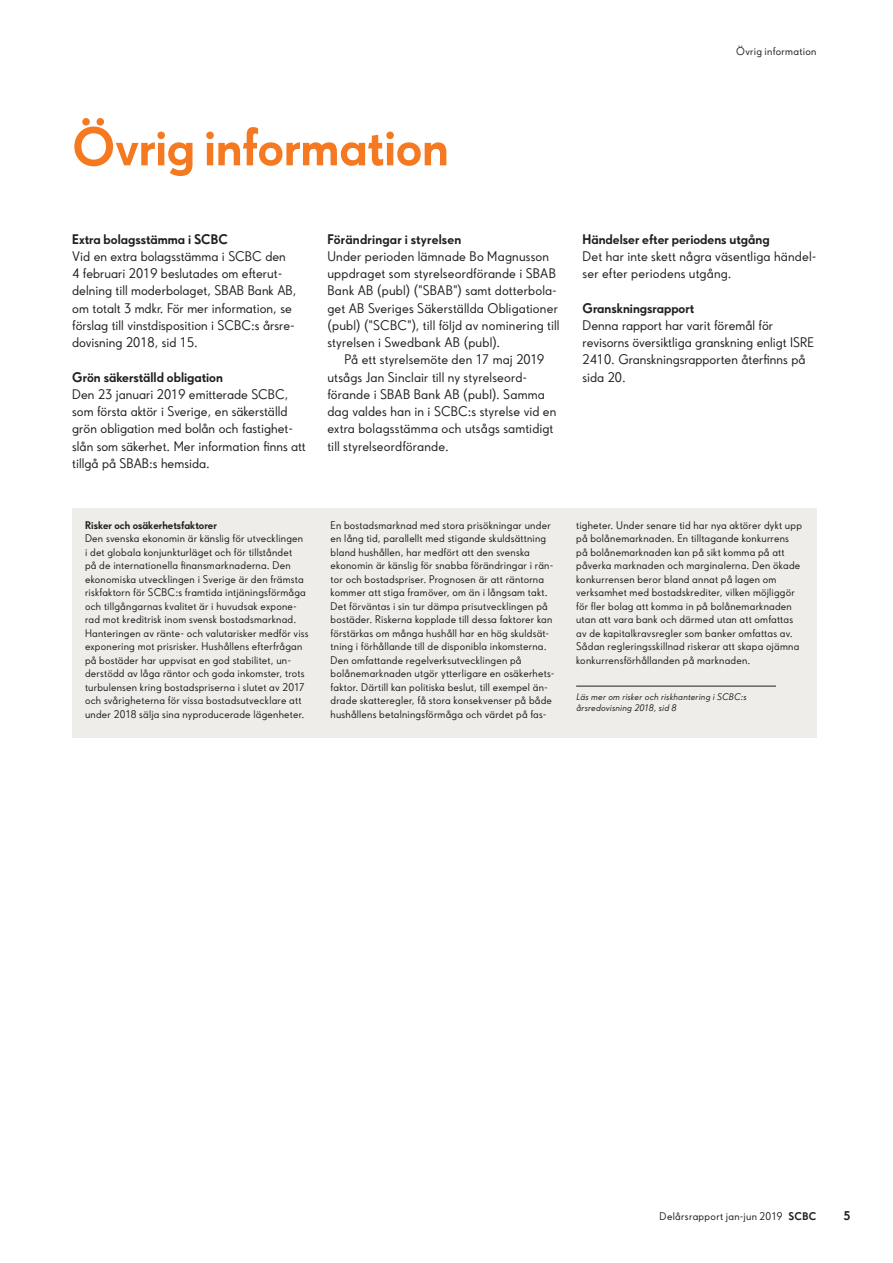
<style>
.page{position:relative;width:893px;height:1263px;background:#fff}
.page>*{position:absolute;margin:0;border:0;box-sizing:border-box;transform-origin:0 0}
.Rubrik_1__40{font:700 51px "SBAB Sans";letter-spacing:-.005em;color:#f47921}
.t1{font:13.2px/17.2px "SBAB Sans";color:#231f20}
.t2{font:700 13.2px "SBAB Sans";color:#231f20}
.t3{font:700 12px "SBAB Sans";color:#231f20}
.Sidhuvud_sidfot{font:10.5px/13.5px "SBAB Sans";letter-spacing:.02em;color:#231f20}
.t4{font:700 10.5px "SBAB Sans";color:#231f20}
.t5{font:italic 9px "SBAB Sans";letter-spacing:.02em;color:#231f20}
.s1{font-weight:700}
</style>
<div class="page">
<div style="left:72px;top:508px;width:744px;height:230px;background:#efedea"></div>
<hr style="left:576px;top:686px;width:200px;height:1px;background:#231f20">
<p class="Sidhuvud_sidfot" style="left:736px;top:44px;width:82px">Övrig information</p>
<p class="Rubrik_1__40" style="left:72px;top:114px;width:378px">Övrig information</p>
<p class="t2" style="left:72px;top:230px;width:157px">Extra bolagsstämma i SCBC</p>
<p class="t1" style="left:72px;top:247px;width:226px">Vid en extra bolagsstämma i SCBC den<br>4 februari 2019 beslutades om efterut&shy;delning till moderbolaget, SBAB Bank AB, om totalt 3 mdkr. För mer information, se förslag till vinstdisposition i SCBC:s årsre&shy;dovisning 2018, sid 15.</p>
<p class="t2" style="left:72px;top:368px;width:152px">Grön säkerställd obligation</p>
<p class="t1" style="left:72px;top:385px;width:235px">Den 23 januari 2019 emitterade SCBC, som första aktör i Sverige, en säkerställd grön obligation med bolån och fastighet&shy;slån som säkerhet. Mer information finns att tillgå på SBAB:s hemsida.</p>
<p class="t2" style="left:327px;top:230px;width:135px">Förändringar i styrelsen</p>
<p class="t1" style="left:327px;top:247px;width:234px">Under perioden lämnade Bo Magnusson uppdraget som styrelseordförande i SBAB Bank AB (publ) ("SBAB") samt dotterbola&shy;get AB Sveriges Säkerställda Obligationer (publ) ("SCBC"), till följd av nominering till styrelsen i Swedbank AB (publ).</p>
<p class="t1" style="left:327px;top:351px;width:231px;text-indent:17px">På ett styrelsemöte den 17 maj 2019 utsågs Jan Sinclair till ny styrelseord&shy;förande i SBAB Bank AB (publ). Samma dag valdes han in i SCBC:s styrelse vid en extra bolagsstämma och utsågs samtidigt till styrelseordförande.</p>
<p class="t2" style="left:583px;top:230px;width:189px">Händelser efter periodens utgång</p>
<p class="t1" style="left:583px;top:247px;width:235px">Det har inte skett några väsentliga händel&shy;ser efter periodens utgång.</p>
<p class="t2" style="left:583px;top:299px;width:113px">Granskningsrapport</p>
<p class="t1" style="left:583px;top:316px;width:233px">Denna rapport har varit föremål för revisorns översiktliga granskning enligt ISRE 2410. Granskningsrapporten återfinns på sida 20.</p>
<p class="t4" style="left:85px;top:518px;width:133px">Risker och osäkerhetsfaktorer</p>
<p class="Sidhuvud_sidfot" style="left:85px;top:531px;width:225px">Den svenska ekonomin är känslig för utvecklingen<br>i det globala konjunkturläget och för tillståndet<br>på de internationella finansmarknaderna. Den ekonomiska utvecklingen i Sverige är den främsta riskfaktorn för SCBC:s framtida intjäningsförmåga och tillgångarnas kvalitet är i huvudsak expone&shy;rad mot kreditrisk inom svensk bostadsmarknad.<br>Hanteringen av ränte- och valutarisker medför viss exponering mot prisrisker. Hushållens efterfrågan på bostäder har uppvisat en god stabilitet, un&shy;derstödd av låga räntor och goda inkomster, trots turbulensen kring bostadspriserna i slutet av 2017 och svårigheterna för vissa bostadsutvecklare att under 2018 sälja sina nyproducerade lägenheter.</p>
<p class="Sidhuvud_sidfot" style="left:331px;top:518px;width:225px">En bostadsmarknad med stora prisökningar under en lång tid, parallellt med stigande skuldsättning bland hushållen, har medfört att den svenska ekonomin är känslig för snabba förändringar i rän&shy;tor och bostadspriser. Prognosen är att räntorna kommer att stiga framöver, om än i långsam takt.<br>Det förväntas i sin tur dämpa prisutvecklingen på bostäder. Riskerna kopplade till dessa faktorer kan förstärkas om många hushåll har en hög skuldsät&shy;tning i förhållande till de disponibla inkomsterna.<br>Den omfattande regelverksutvecklingen på bolånemarknaden utgör ytterligare en osäkerhets&shy;faktor. Därtill kan politiska beslut, till exempel än&shy;drade skatteregler, få stora konsekvenser på både hushållens betalningsförmåga och värdet på fas-</p>
<p class="Sidhuvud_sidfot" style="left:576px;top:518px;width:227px">tigheter. Under senare tid har nya aktörer dykt upp på bolånemarknaden. En tilltagande konkurrens på bolånemarknaden kan på sikt komma på att påverka marknaden och marginalerna. Den ökade konkurrensen beror bland annat på lagen om verksamhet med bostadskrediter, vilken möjliggör för fler bolag att komma in på bolånemarknaden utan att vara bank och därmed utan att omfattas av de kapitalkravsregler som banker omfattas av.<br>Sådan regleringsskillnad riskerar att skapa ojämna konkurrensförhållanden på marknaden.</p>
<p class="t5" style="left:576px;top:691px;width:172px">Läs mer om risker och riskhantering i SCBC:s</p>
<p class="t5" style="left:576px;top:702px;width:102px">årsredovisning 2018, sid 8</p>
<p class="Sidhuvud_sidfot" style="left:660px;top:1209px;width:158px">Delårsrapport jan-jun 2019 <span class="s1">SCBC</span></p>
<p class="t3" style="left:843px;top:1208px;width:8px">5</p>
</div>
